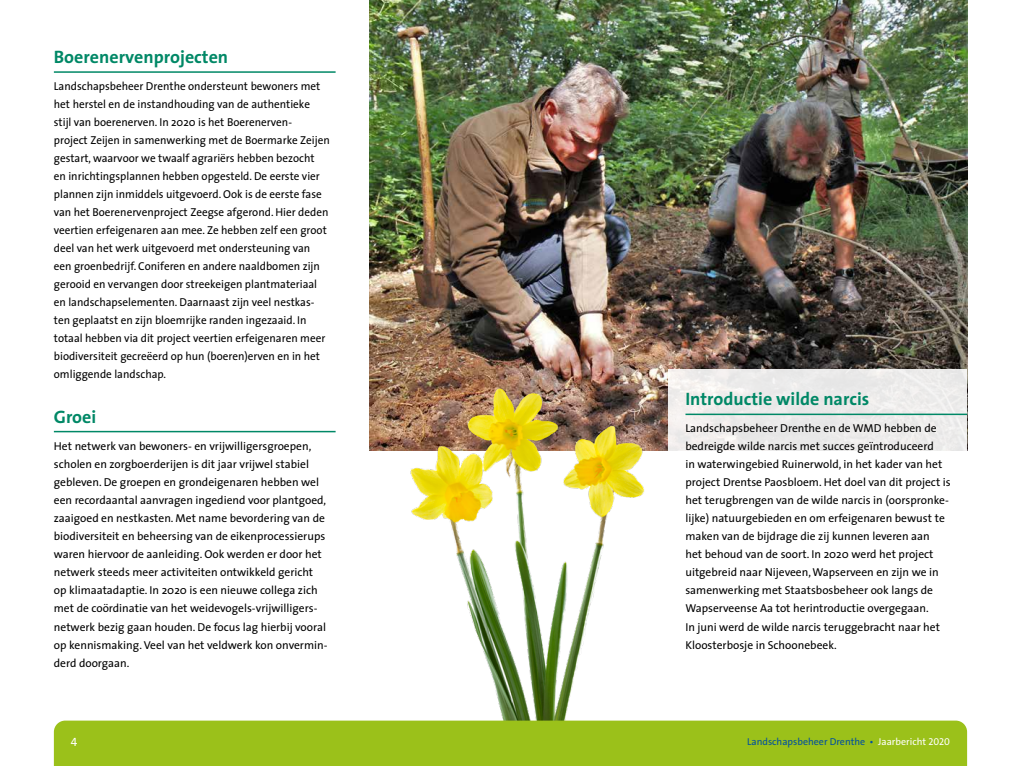
<style>
.page{position:relative;width:1021px;height:766px;background:#fff}
.page>*{position:absolute;margin:0;border:0;box-sizing:border-box;transform-origin:0 0}
.t1{font:700 18px "The Sans";color:#086}
.t2{font:700 18px "The Sans";color:#086}
.t3{font:12px "The Sans Regular Caps";color:#fff}
.t4{font:11.5px/18px "The Sans";color:#000}
.t5{font:11.5px/18px "The Sans";color:#000}
.t6{font:10px "The Sans";color:#004f9f}
.s1{color:#fff}
.s2{font-family:"The Sans Caps";color:#fff}
</style>
<div class="page">
<img style="left:369px;top:0;width:598px;height:450px">
<div style="left:668px;top:369px;width:299px;height:270px;background:linear-gradient(to bottom,#eeedec,#fff)"></div>
<img style="left:404px;top:368px;width:247px;height:352px">
<hr style="left:54px;top:71px;width:281px;height:2px;background:#086">
<hr style="left:54px;top:430px;width:281px;height:2px;background:#086">
<hr style="left:685px;top:413px;width:282px;height:2px;background:#086">
<div style="left:54px;top:720px;width:913px;height:45px;background:#9bc11a"></div>
<h1 class="t2" style="left:54px;top:42px;width:176px">Boerenervenprojecten</h1>
<p class="t5" style="left:54px;top:77px;width:277px">Landschapsbeheer Drenthe ondersteunt bewoners met het herstel en de instandhouding van de authentieke stijl van boerenerven. In 2020 is het Boerenerven-<br>project Zeijen in samenwerking met de Boermarke Zeijen gestart, waarvoor we twaalf agrariërs hebben bezocht<br>en inrichtingsplannen hebben opgesteld. De eerste vier plannen zijn inmiddels uitgevoerd. Ook is de eerste fase van het Boerenervenproject Zeegse afgerond. Hier deden veertien erfeigenaren aan mee. Ze hebben zelf een groot deel van het werk uitgevoerd met ondersteuning van een groenbedrijf. Coniferen en andere naaldbomen zijn gerooid en vervangen door streekeigen plantmateriaal en landschapselementen. Daarnaast zijn veel nestkas&shy;ten geplaatst en zijn bloemrijke randen ingezaaid. In totaal hebben via dit project veertien erfeigenaren meer biodiversiteit gecreëerd op hun (boeren)erven en in het omliggende landschap.</p>
<h1 class="t1" style="left:54px;top:402px;width:44px">Groei</h1>
<p class="t4" style="left:54px;top:437px;width:275px">Het netwerk van bewoners- en vrijwilligersgroepen, scholen en zorgboerderijen is dit jaar vrijwel stabiel gebleven. De groepen en grondeigenaren hebben wel een recordaantal aanvragen ingediend voor plantgoed, zaaigoed en nestkasten. Met name bevordering van de biodiversiteit en beheersing van de eikenprocessierups waren hiervoor de aanleiding. Ook werden er door het netwerk steeds meer activiteiten ontwikkeld gericht op klimaatadaptie. In 2020 is een nieuwe collega zich met de coördinatie van het weidevogels-vrijwilligers&shy;netwerk bezig gaan houden. De focus lag hierbij vooral op kennismaking. Veel van het veldwerk kon onvermin&shy;derd doorgaan.</p>
<h1 class="t1" style="left:685px;top:384px;width:185px">Introductie wilde narcis</h1>
<p class="t4" style="left:685px;top:419px;width:267px">Landschapsbeheer Drenthe en de WMD hebben de bedreigde wilde narcis met succes geïntroduceerd<br>in waterwingebied Ruinerwold, in het kader van het project Drentse Paosbloem. Het doel van dit project is het terugbrengen van de wilde narcis in (oorspronke&shy;lijke) natuurgebieden en om erfeigenaren bewust te maken van de bijdrage die zij kunnen leveren aan<br>het behoud van de soort. In 2020 werd het project uitgebreid naar Nijeveen, Wapserveen en zijn we in samenwerking met Staatsbosbeheer ook langs de Wapserveense Aa tot herintroductie overgegaan.<br>In juni werd de wilde narcis teruggebracht naar het Kloosterbosje in Schoonebeek.</p>
<p class="t3" style="left:71px;top:735px;width:8px">4</p>
<p class="t6" style="left:747px;top:732px;width:204px">Landschapsbeheer Drenthe • <span class="s1">Jaarbericht</span> <span class="s2">2020</span></p>
</div>
